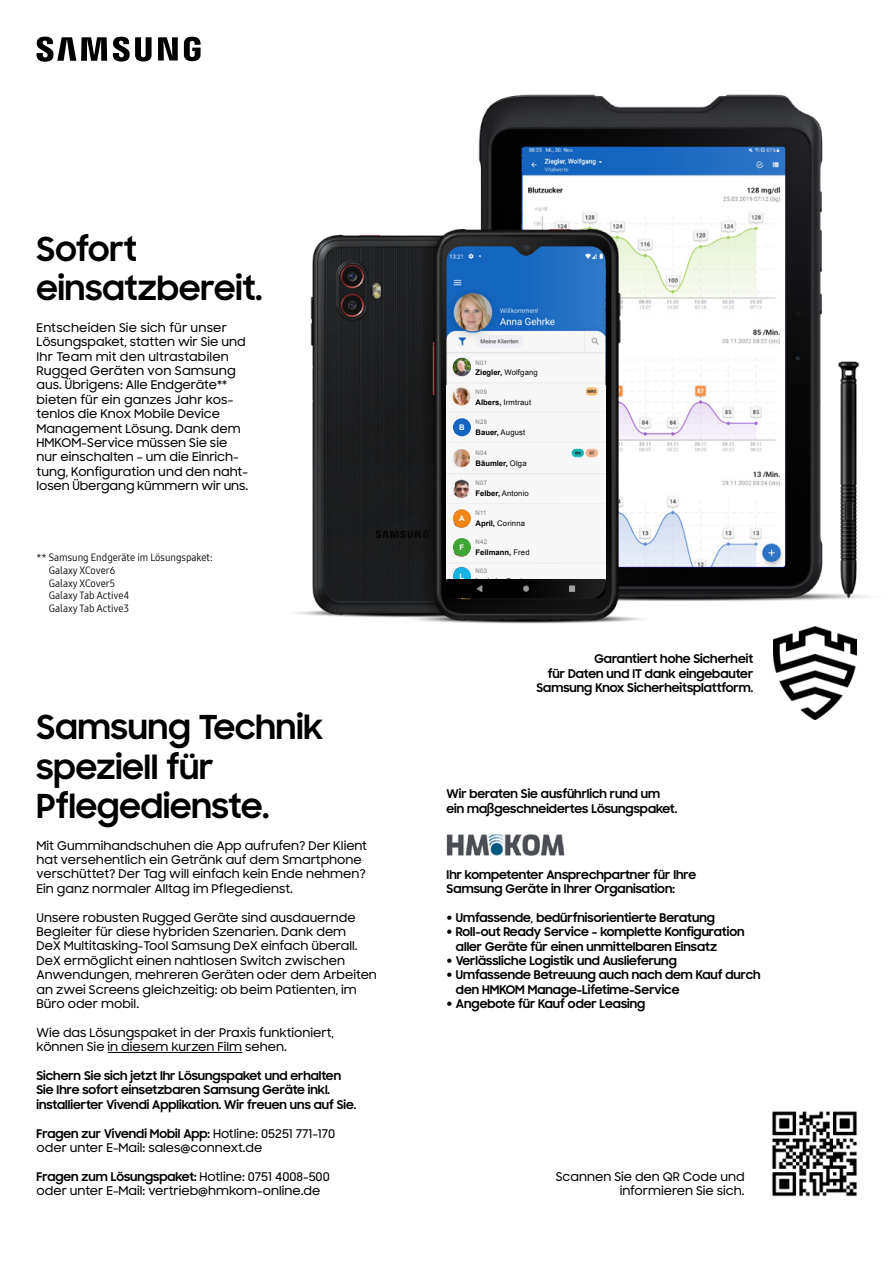
<style>
.page{position:relative;width:893px;height:1263px;background:#fff}
.page>*{position:absolute;margin:0;border:0;box-sizing:border-box;transform-origin:0 0}
.t1{font:700 33px/39.6px "Samsung Sharp Sans";color:#000}
.t2{font:500 12px/14.4px "Samsung Sharp Sans";color:#000}
.t3{font:700 12px/14.4px "Samsung Sharp Sans";color:#000}
.t4{font:10.5px/12.6px "Samsung One 400 C";color:#000}
.t5{font:700 7.65px "Arial";letter-spacing:-.005em;color:#000}
.t6{font:7.65px "Arial";letter-spacing:.02em;color:#000}
.t7{font:700 7.65px "Arial";color:#fff}
.t8{font:6.3px "Arial";letter-spacing:.035em;color:#7c7b7b;scale:.95 1}
.s1{font-weight:700}
.s2{font-weight:400}
.s3{font-family:"Helvetica Neue LT Std"}
</style>
<div class="page">
<img style="left:772px;top:1111px;width:85px;height:86px">
<img style="left:774px;top:626px;width:82px;height:93px">
<img style="left:478px;top:94px;width:352px;height:508px">
<img style="left:830px;top:361px;width:35px;height:239px">
<svg style="left:523px;top:147px;width:262px;height:420px"></svg>
<img style="left:295px;top:612px;width:7px;height:2px">
<img style="left:302px;top:211px;width:324px;height:413px">
<svg style="left:446px;top:246px;width:159px;height:352px"></svg>
<hr style="left:108px;top:1052px;width:134px;height:1px;background:#000">
<img style="left:446px;top:833px;width:119px;height:23px">
<svg style="left:37px;top:37px;width:164px;height:25px"></svg>
<p class="t1" style="left:37px;top:227px;width:227px">Sofort einsatzbereit.</p>
<p class="t2" style="left:37px;top:320px;width:213px">Entscheiden Sie sich für unser<br>Lösungspaket, statten wir Sie und<br>Ihr Team mit den ultrastabilen<br>Rugged Geräten von Samsung aus. Übrigens: Alle Endgeräte** bieten für ein ganzes Jahr kos&shy;tenlos die Knox Mobile Device<br>Management Lösung. Dank dem<br>HMKOM-Service müssen Sie sie nur einschalten – um die Einrich&shy;tung, Konfiguration und den naht&shy;losen Übergang kümmern wir uns.</p>
<p class="t4" style="left:49px;top:551px;width:166px;text-indent:-12px">** Samsung Endgeräte im Lösungspaket:<br>Galaxy XCover6<br>Galaxy XCover5<br>Galaxy Tab Active4<br>Galaxy Tab Active3</p>
<p class="t1" style="left:37px;top:706px;width:288px">Samsung Technik speziell für<br>Pflegedienste.</p>
<p class="t2" style="left:37px;top:838px;width:332px">Mit Gummihandschuhen die App aufrufen? Der Klient hat versehentlich ein Getränk auf dem Smartphone verschüttet? Der Tag will einfach kein Ende nehmen?<br>Ein ganz normaler Alltag im Pflegedienst.</p>
<p class="t2" style="left:37px;top:910px;width:342px">Unsere robusten Rugged Geräte sind ausdauernde Begleiter für diese hybriden Szenarien. Dank dem<br>DeX Multitasking-Tool Samsung DeX einfach überall.<br>DeX ermöglicht einen nahtlosen Switch zwischen Anwendungen, mehreren Geräten oder dem Arbeiten an zwei Screens gleichzeitig: ob beim Patienten, im Büro oder mobil.</p>
<p class="t2" style="left:37px;top:1025px;width:299px">Wie das Lösungspaket in der Praxis funktioniert, können Sie in diesem kurzen Film sehen.</p>
<p class="t3" style="left:37px;top:1068px;width:321px">Sichern Sie sich jetzt Ihr Lösungspaket und erhalten<br>Sie Ihre sofort einsetzbaren Samsung Geräte inkl. installierter Vivendi Applikation. Wir freuen uns auf Sie.</p>
<p class="t2" style="left:37px;top:1126px;width:300px"><span class="s1">Fragen zur Vivendi Mobil App:</span> Hotline: 05251 771-170 oder unter E-Mail: sales@connext.de</p>
<p class="t2" style="left:37px;top:1169px;width:295px"><span class="s1">Fragen zum Lösungspaket:</span> Hotline: 0751 4008-500 oder unter E-Mail: vertrieb@hmkom-online.de</p>
<p class="t7" style="left:459px;top:422px;width:7px">B</p>
<p class="t7" style="left:459px;top:513px;width:7px">A</p>
<p class="t7" style="left:460px;top:542px;width:6px">F</p>
<p class="t7" style="left:460px;top:571px;width:6px">L</p>
<p class="t8" style="left:476px;top:358px;width:13px">N01</p>
<p class="t5" style="left:476px;top:367px;width:64px">Ziegler, <span class="s2">Wolfgang</span></p>
<p class="t8" style="left:476px;top:388px;width:13px">N09</p>
<p class="t6" style="left:476px;top:397px;width:57px"><span class="s1">Albers,</span> Irmtraut</p>
<p class="t8" style="left:476px;top:418px;width:13px">N28</p>
<p class="t5" style="left:476px;top:427px;width:51px">Bauer, <span class="s2">August</span></p>
<p class="t8" style="left:476px;top:449px;width:13px">N04</p>
<p class="t5" style="left:476px;top:458px;width:53px">Bäumler, <span class="s2">Olga</span></p>
<p class="t8" style="left:476px;top:479px;width:13px">N07</p>
<p class="t5" style="left:476px;top:488px;width:55px">Felber, <span class="s2">Antonio</span></p>
<p class="t8" style="left:476px;top:509px;width:13px">N11</p>
<p class="t6" style="left:476px;top:518px;width:51px"><span class="s1">April,</span> Corinna</p>
<p class="t8" style="left:476px;top:538px;width:13px">N42</p>
<p class="t5" style="left:476px;top:547px;width:55px">Feilmann, <span class="s2">Fred</span></p>
<p class="t8" style="left:476px;top:567px;width:13px">N03</p>
<p class="t3" style="left:536px;top:651px;width:218px;text-align:right">Garantiert hohe Sicherheit<br>für Daten und IT dank eingebauter<br>Samsung Knox Sicherheitsplattform.</p>
<p class="t3" style="left:446px;top:786px;width:232px">Wir beraten Sie ausführlich rund um ein maßgeschneidertes Lösungspaket.</p>
<p class="t3" style="left:447px;top:866px;width:251px">Ihr kompetenter Ansprechpartner für Ihre<br>Samsung Geräte in Ihrer Organisation:</p>
<p class="t3" style="left:447px;top:910px;width:270px"><span class="s3">•</span> Umfassende, bedürfnisorientierte Beratung</p>
<p class="t3" style="left:456px;top:924px;width:290px;text-indent:-9px"><span class="s3">•</span> Roll-out Ready Service – komplette Konfiguration aller Geräte für einen unmittelbaren Einsatz</p>
<p class="t3" style="left:447px;top:953px;width:232px"><span class="s3">•</span> Verlässliche Logistik und Auslieferung</p>
<p class="t3" style="left:456px;top:967px;width:306px;text-indent:-9px"><span class="s3">•</span> Umfassende Betreuung auch nach dem Kauf durch den HMKOM Manage-Lifetime-Service</p>
<p class="t3" style="left:447px;top:996px;width:200px"><span class="s3">•</span> Angebote für Kauf oder Leasing</p>
<p class="t2" style="left:556px;top:1169px;width:190px;text-align:right">Scannen Sie den QR Code und informieren Sie sich.</p>
</div>
